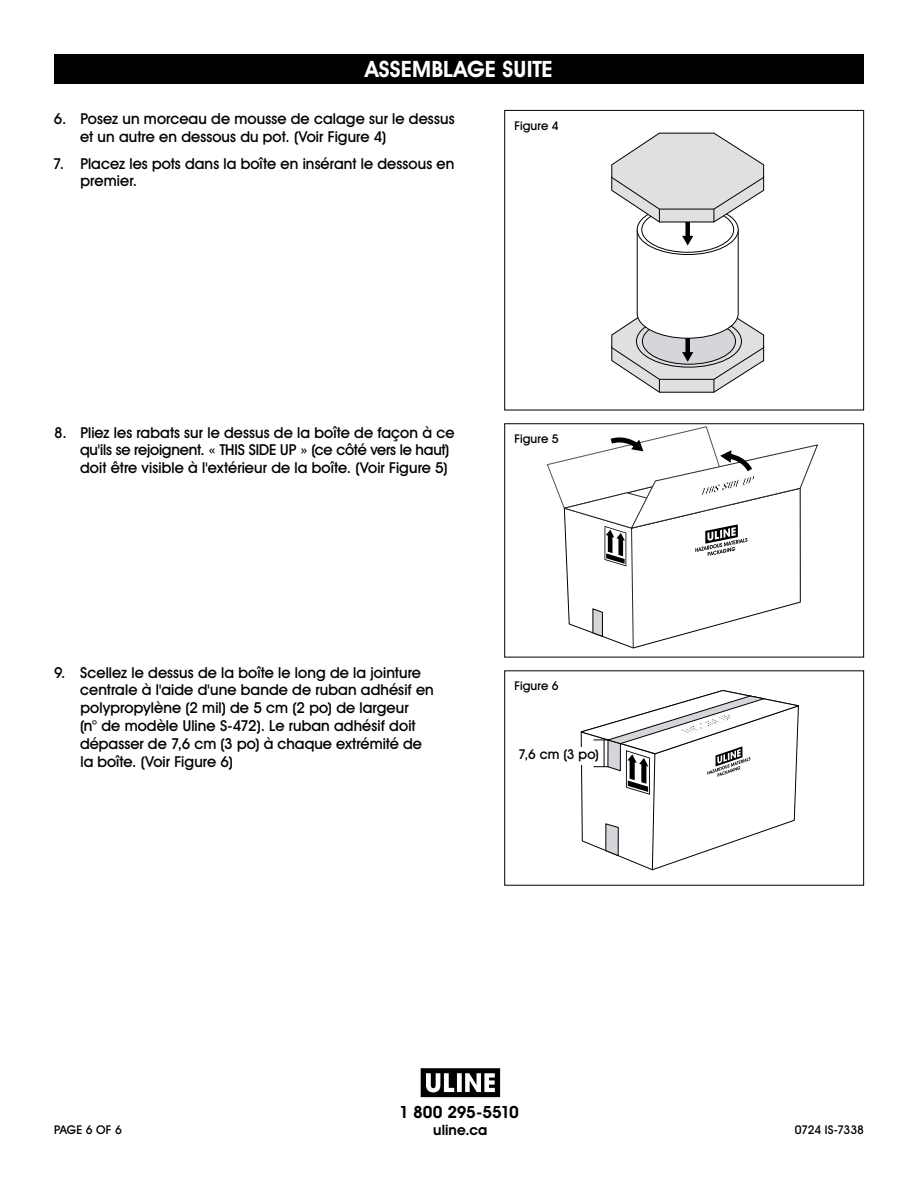
<style>
.page{position:relative;width:918px;height:1188px;background:#fff}
.page>*{position:absolute;margin:0;border:0;box-sizing:border-box;transform-origin:0 0}
.t1{font:700 22.5px "Uline Two Knine";letter-spacing:.005em;color:#fff}
.t2{font:700 16.8px "Uline Two Knine";letter-spacing:-.015em;color:#000}
.t3{font:15px/18px "Uline Two Knine";letter-spacing:.005em;color:#000}
.t4{font:700 14.4px "Uline Two Knine";letter-spacing:.01em;color:#000}
.t5{font:13.5px "Uline Two Knine";color:#000}
.t6{font:12px "Uline Two Knine";color:#000}
</style>
<div class="page">
<div style="left:54px;top:54px;width:810px;height:30px;background:#000"></div>
<svg style="left:421px;top:1068px;width:79px;height:29px"></svg>
<svg style="left:611px;top:133px;width:153px;height:89px"></svg>
<div style="left:685px;top:222px;width:5px;height:15px;background:#000"></div>
<svg style="left:611px;top:229px;width:153px;height:164px"></svg>
<div style="left:504px;top:110px;width:360px;height:300px;border:1px solid #000"></div>
<svg style="left:547px;top:426px;width:271px;height:223px"></svg>
<div style="left:504px;top:423px;width:360px;height:234px;border:1px solid #000"></div>
<svg style="left:580px;top:690px;width:219px;height:180px"></svg>
<div style="left:504px;top:670px;width:360px;height:216px;border:1px solid #000"></div>
<div style="left:509px;top:747px;width:91px;height:18px;background:#fff"></div>
<h1 class="t1" style="left:365px;top:56px;width:189px">ASSEMBLAGE SUITE</h1>
<p class="t3" style="left:80px;top:109px;width:376px;text-indent:-26px">6. Posez un morceau de mousse de calage sur le dessus et un autre en dessous du pot. (Voir Figure 4)</p>
<p class="t3" style="left:81px;top:155px;width:375px;line-height:16.5px;text-indent:-28px">7. Placez les pots dans la boîte en insérant le dessous en premier.</p>
<p class="t6" style="left:514px;top:118px;width:46px">Figure 4</p>
<p class="t3" style="left:80px;top:425px;width:376px;line-height:16.5px;text-indent:-26px">8. Pliez les rabats sur le dessus de la boîte de façon à ce qu'ils se rejoignent. « THIS SIDE UP » (ce côté vers le haut)</p>
<p class="t3" style="left:80px;top:458px;width:369px">doit être visible à l'extérieur de la boîte. (Voir Figure 5)</p>
<p class="t6" style="left:514px;top:432px;width:46px">Figure 5</p>
<p class="t3" style="left:80px;top:665px;width:355px;line-height:16.5px;text-indent:-26px">9. Scellez le dessus de la boîte le long de la jointure centrale à l'aide d'une bande de ruban adhésif en</p>
<p class="t3" style="left:80px;top:698px;width:343px">polypropylène (2 mil) de 5 cm (2 po) de largeur (n° de modèle Uline S-472). Le ruban adhésif doit dépasser de 7,6 cm (3 po) à chaque extrémité de la boîte. (Voir Figure 6)</p>
<p class="t6" style="left:514px;top:679px;width:46px">Figure 6</p>
<p class="t5" style="left:518px;top:746px;width:82px">7,6 cm (3 po)</p>
<p class="t2" style="left:399px;top:1102px;width:121px">1 800 295-5510</p>
<p class="t4" style="left:433px;top:1121px;width:56px">uline.ca</p>
<p class="t6" style="left:54px;top:1122px;width:69px">PAGE 6 OF 6</p>
<p class="t6" style="left:795px;top:1122px;width:71px">0724 IS-7338</p>
</div>
